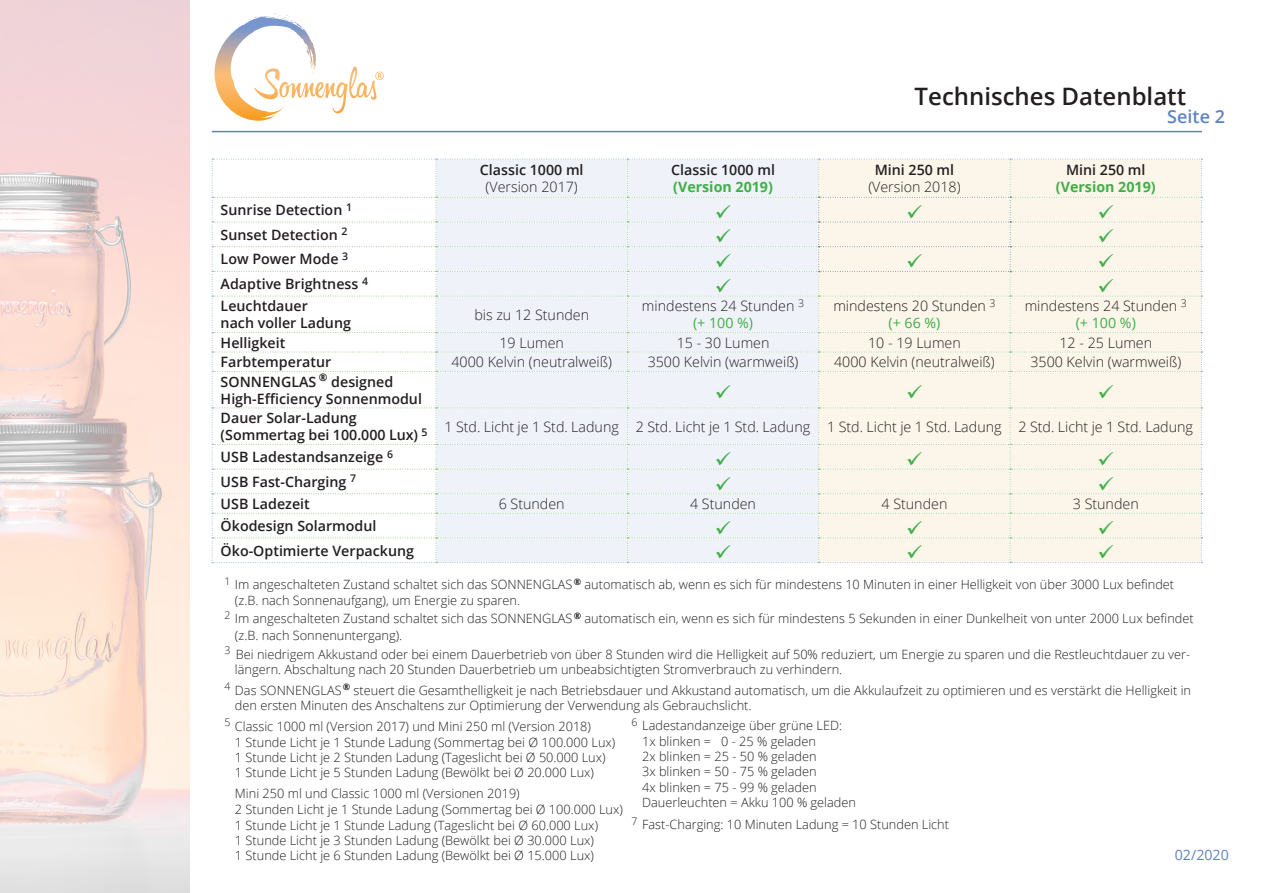
<style>
.page{position:relative;width:1263px;height:893px;background:#fff}
.page>*{position:absolute;margin:0;border:0;box-sizing:border-box;transform-origin:0 0}
.t1{font:600 24px "Open Sans";color:#231f20}
.t2{font:600 18px "Open Sans";color:#5f83c4}
.t3{font:300 14.25px/17.1px "Open Sans";color:#231f20;text-align:center}
.t4{font:600 14.25px/17.1px "Open Sans";color:#231f20}
.t5{font:700 14.25px "Open Sans";color:#40ae49}
.t6{font:14.25px "Open Sans";color:#5f83c4}
.t7{font:300 12.75px/15.3px "Open Sans";color:#231f20}
.s1{font-weight:400;color:#40ae49}
.s2{font-weight:600}
</style>
<div class="page">
<svg style="left:214px;top:15px;width:170px;height:106px"></svg>
<hr style="left:212px;top:131px;width:990px;height:1px;background:#5f83c4">
<img style="left:0;top:0;width:190px;height:893px">
<svg style="left:212px;top:159px;width:990px;height:404px"></svg>
<p class="t4" style="left:480px;top:161px;width:105px">Classic 1000 ml</p>
<p class="t3" style="left:486px;top:178px;width:94px">(Version 2017)</p>
<p class="t4" style="left:671px;top:161px;width:105px">Classic 1000 ml</p>
<p class="t5" style="left:673px;top:177px;width:101px">(Version 2019)</p>
<h1 class="t1" style="left:914px;top:80px;width:273px">Technisches Datenblatt</h1>
<h2 class="t2" style="left:1167px;top:104px;width:59px">Seite 2</h2>
<p class="t4" style="left:875px;top:161px;width:81px">Mini 250 ml</p>
<p class="t3" style="left:868px;top:178px;width:94px">(Version 2018)</p>
<p class="t4" style="left:1066px;top:161px;width:81px">Mini 250 ml</p>
<p class="t5" style="left:1056px;top:177px;width:101px">(Version 2019)</p>
<p class="t4" style="left:221px;top:201px;width:133px">Sunrise Detection <sup>1</sup></p>
<p class="t4" style="left:221px;top:226px;width:128px">Sunset Detection <sup>2</sup></p>
<p class="t4" style="left:221px;top:250px;width:129px">Low Power Mode <sup>3</sup></p>
<p class="t4" style="left:221px;top:275px;width:149px">Adaptive Brightness <sup>4</sup></p>
<p class="t4" style="left:221px;top:297px;width:132px">Leuchtdauer<br>nach voller Ladung</p>
<p class="t3" style="left:474px;top:306px;width:116px">bis zu 12 Stunden</p>
<p class="t3" style="left:642px;top:297px;width:164px">mindestens 24 Stunden <sup>3 </sup><span class="s1">(+ 100 %)</span></p>
<p class="t3" style="left:833px;top:297px;width:164px">mindestens 20 Stunden <sup>3 </sup><span class="s1">(+ 66 %)</span></p>
<p class="t3" style="left:1025px;top:297px;width:164px">mindestens 24 Stunden <sup>3 </sup><span class="s1">(+ 100 %)</span></p>
<p class="t4" style="left:221px;top:334px;width:66px">Helligkeit</p>
<p class="t3" style="left:499px;top:334px;width:66px">19 Lumen</p>
<p class="t3" style="left:677px;top:334px;width:94px">15 - 30 Lumen</p>
<p class="t3" style="left:868px;top:334px;width:94px">10 - 19 Lumen</p>
<p class="t3" style="left:1059px;top:334px;width:94px">12 - 25 Lumen</p>
<p class="t4" style="left:221px;top:353px;width:112px">Farbtemperatur</p>
<p class="t3" style="left:451px;top:353px;width:162px">4000 Kelvin (neutralweiß)</p>
<p class="t3" style="left:648px;top:353px;width:152px">3500 Kelvin (warmweiß)</p>
<p class="t3" style="left:834px;top:353px;width:162px">4000 Kelvin (neutralweiß)</p>
<p class="t3" style="left:1030px;top:353px;width:152px">3500 Kelvin (warmweiß)</p>
<p class="t4" style="left:221px;top:373px;width:203px">SONNENGLAS <sup>®</sup> designed<br>High-Efficiency Sonnenmodul</p>
<p class="t4" style="left:221px;top:409px;width:138px">Dauer Solar-Ladung</p>
<p class="t3" style="left:221px;top:411px;width:974px;line-height:30.6px;text-align:left"><span class="s2">(Sommertag bei 100.000 Lux)</span> <sub>5</sub> 1 Std. Licht je 1 Std. Ladung 2 Std. Licht je 1 Std. Ladung 1 Std. Licht je 1 Std. Ladung 2 Std. Licht je 1 Std. Ladung<br><span class="s2">USB Ladestandsanzeige</span> <sup>6</sup></p>
<p class="t4" style="left:221px;top:473px;width:137px">USB Fast-Charging <sup>7</sup></p>
<p class="t4" style="left:221px;top:495px;width:91px">USB Ladezeit</p>
<p class="t3" style="left:499px;top:495px;width:67px">6 Stunden</p>
<p class="t3" style="left:690px;top:495px;width:67px">4 Stunden</p>
<p class="t3" style="left:881px;top:495px;width:67px">4 Stunden</p>
<p class="t3" style="left:1073px;top:495px;width:67px">3 Stunden</p>
<p class="t4" style="left:221px;top:517px;width:157px">Ökodesign Solarmodul</p>
<p class="t4" style="left:221px;top:542px;width:195px">Öko-Optimierte Verpackung</p>
<p class="t7" style="left:235px;top:577px;width:941px;text-indent:-11px"><sup>1</sup> Im angeschalteten Zustand schaltet sich das SONNENGLAS<sup>®</sup> automatisch ab, wenn es sich für mindestens 10 Minuten in einer Helligkeit von über 3000 Lux befindet (z.B. nach Sonnenaufgang), um Energie zu sparen.</p>
<p class="t7" style="left:235px;top:610px;width:960px;line-height:16.2px;text-indent:-11px"><sup>2</sup> Im angeschalteten Zustand schaltet sich das SONNENGLAS<sup>®</sup> automatisch ein, wenn es sich für mindestens 5 Sekunden in einer Dunkelheit von unter 2000 Lux befindet (z.B. nach Sonnenuntergang).</p>
<p class="t7" style="left:235px;top:646px;width:957px;text-indent:-11px"><sup>3</sup> Bei niedrigem Akkustand oder bei einem Dauerbetrieb von über 8 Stunden wird die Helligkeit auf 50% reduziert, um Energie zu sparen und die Restleuchtdauer zu ver&shy;längern. Abschaltung nach 20 Stunden Dauerbetrieb um unbeabsichtigten Stromverbrauch zu verhindern.</p>
<p class="t7" style="left:235px;top:682px;width:957px;text-indent:-11px"><sup>4</sup> Das SONNENGLAS<sup>®</sup> steuert die Gesamthelligkeit je nach Betriebsdauer und Akkustand automatisch, um die Akkulaufzeit zu optimieren und es verstärkt die Helligkeit in den ersten Minuten des Anschaltens zur Optimierung der Verwendung als Gebrauchslicht.</p>
<p class="t7" style="left:235px;top:718px;width:382px;text-indent:-11px"><sup>5</sup> Classic 1000 ml (Version 2017) und Mini 250 ml (Version 2018)<br>1 Stunde Licht je 1 Stunde Ladung (Sommertag bei Ø 100.000 Lux)<br>1 Stunde Licht je 2 Stunden Ladung (Tageslicht bei Ø 50.000 Lux)<br>1 Stunde Licht je 5 Stunden Ladung (Bewölkt bei Ø 20.000 Lux)</p>
<p class="t7" style="left:235px;top:785px;width:389px">Mini 250 ml und Classic 1000 ml (Versionen 2019)<br>2 Stunden Licht je 1 Stunde Ladung (Sommertag bei Ø 100.000 Lux)<br>1 Stunde Licht je 1 Stunde Ladung (Tageslicht bei Ø 60.000 Lux)<br>1 Stunde Licht je 3 Stunden Ladung (Bewölkt bei Ø 30.000 Lux)<br>1 Stunde Licht je 6 Stunden Ladung (Bewölkt bei Ø 15.000 Lux)</p>
<p class="t7" style="left:642px;top:718px;width:215px;text-indent:-11px"><sup>6</sup> Ladestandanzeige über grüne LED:<br>1x blinken = 0 - 25 % geladen<br>2x blinken = 25 - 50 % geladen<br>3x blinken = 50 - 75 % geladen<br>4x blinken = 75 - 99 % geladen<br>Dauerleuchten = Akku 100 % geladen</p>
<p class="t7" style="left:631px;top:817px;width:319px"><sup>7</sup> Fast-Charging: 10 Minuten Ladung = 10 Stunden Licht</p>
<p class="t6" style="left:1175px;top:845px;width:56px">02/2020</p>
</div>
